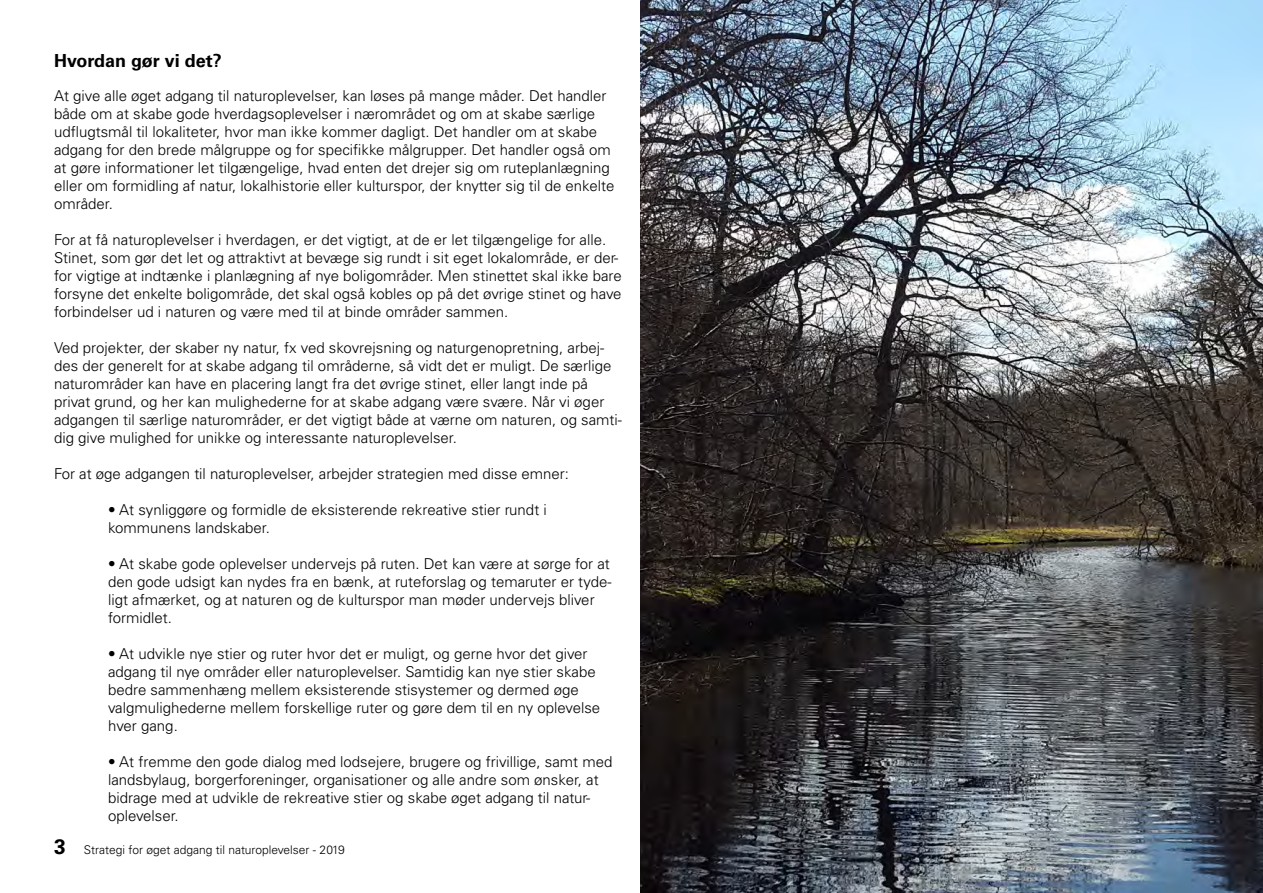
<style>
.page{position:relative;width:1263px;height:893px;background:#fff}
.page>*{position:absolute;margin:0;border:0;box-sizing:border-box;transform-origin:0 0}
.t1{font:700 18px "Univers LT Std";color:#000}
.t2{font:300 15px/18px "Univers LT Std";color:#000}
.t3{font:300 12px "Univers LT Std";color:#000}
.s1{font-weight:700;font-size:21px}
</style>
<div class="page">
<img style="left:640px;top:0;width:623px;height:893px">
<p class="t1" style="left:54px;top:50px;width:169px">Hvordan gør vi det?</p>
<p class="t2" style="left:54px;top:87px;width:562px">At give alle øget adgang til naturoplevelser, kan løses på mange måder. Det handler både om at skabe gode hverdagsoplevelser i nærområdet og om at skabe særlige udflugtsmål til lokaliteter, hvor man ikke kommer dagligt. Det handler om at skabe adgang for den brede målgruppe og for specifikke målgrupper. Det handler også om at gøre informationer let tilgængelige, hvad enten det drejer sig om ruteplanlægning eller om formidling af natur, lokalhistorie eller kulturspor, der knytter sig til de enkelte områder.</p>
<p class="t2" style="left:54px;top:231px;width:569px">For at få naturoplevelser i hverdagen, er det vigtigt, at de er let tilgængelige for alle.<br>Stinet, som gør det let og attraktivt at bevæge sig rundt i sit eget lokalområde, er der&shy;for vigtige at indtænke i planlægning af nye boligområder. Men stinettet skal ikke bare forsyne det enkelte boligområde, det skal også kobles op på det øvrige stinet og have forbindelser ud i naturen og være med til at binde områder sammen.</p>
<p class="t2" style="left:54px;top:339px;width:569px">Ved projekter, der skaber ny natur, fx ved skovrejsning og naturgenopretning, arbej&shy;des der generelt for at skabe adgang til områderne, så vidt det er muligt. De særlige naturområder kan have en placering langt fra det øvrige stinet, eller langt inde på privat grund, og her kan mulighederne for at skabe adgang være svære. Når vi øger adgangen til særlige naturområder, er det vigtigt både at værne om naturen, og samti&shy;dig give mulighed for unikke og interessante naturoplevelser.</p>
<p class="t2" style="left:54px;top:465px;width:516px">For at øge adgangen til naturoplevelser, arbejder strategien med disse emner:</p>
<p class="t2" style="left:108px;top:501px;width:440px">• At synliggøre og formidle de eksisterende rekreative stier rundt i kommunens landskaber.</p>
<p class="t2" style="left:108px;top:555px;width:505px">• At skabe gode oplevelser undervejs på ruten. Det kan være at sørge for at den gode udsigt kan nydes fra en bænk, at ruteforslag og temaruter er tyde&shy;ligt afmærket, og at naturen og de kulturspor man møder undervejs bliver formidlet.</p>
<p class="t2" style="left:108px;top:645px;width:494px">• At udvikle nye stier og ruter hvor det er muligt, og gerne hvor det giver adgang til nye områder eller naturoplevelser. Samtidig kan nye stier skabe bedre sammenhæng mellem eksisterende stisystemer og dermed øge valgmulighederne mellem forskellige ruter og gøre dem til en ny oplevelse hver gang.</p>
<p class="t2" style="left:108px;top:753px;width:506px">• At fremme den gode dialog med lodsejere, brugere og frivillige, samt med landsbylaug, borgerforeninger, organisationer og alle andre som ønsker, at bidrage med at udvikle de rekreative stier og skabe øget adgang til natur&shy;oplevelser.</p>
<p class="t3" style="left:54px;top:842px;width:292px"><span class="s1">3</span> Strategi for øget adgang til naturoplevelser - 2019</p>
</div>
